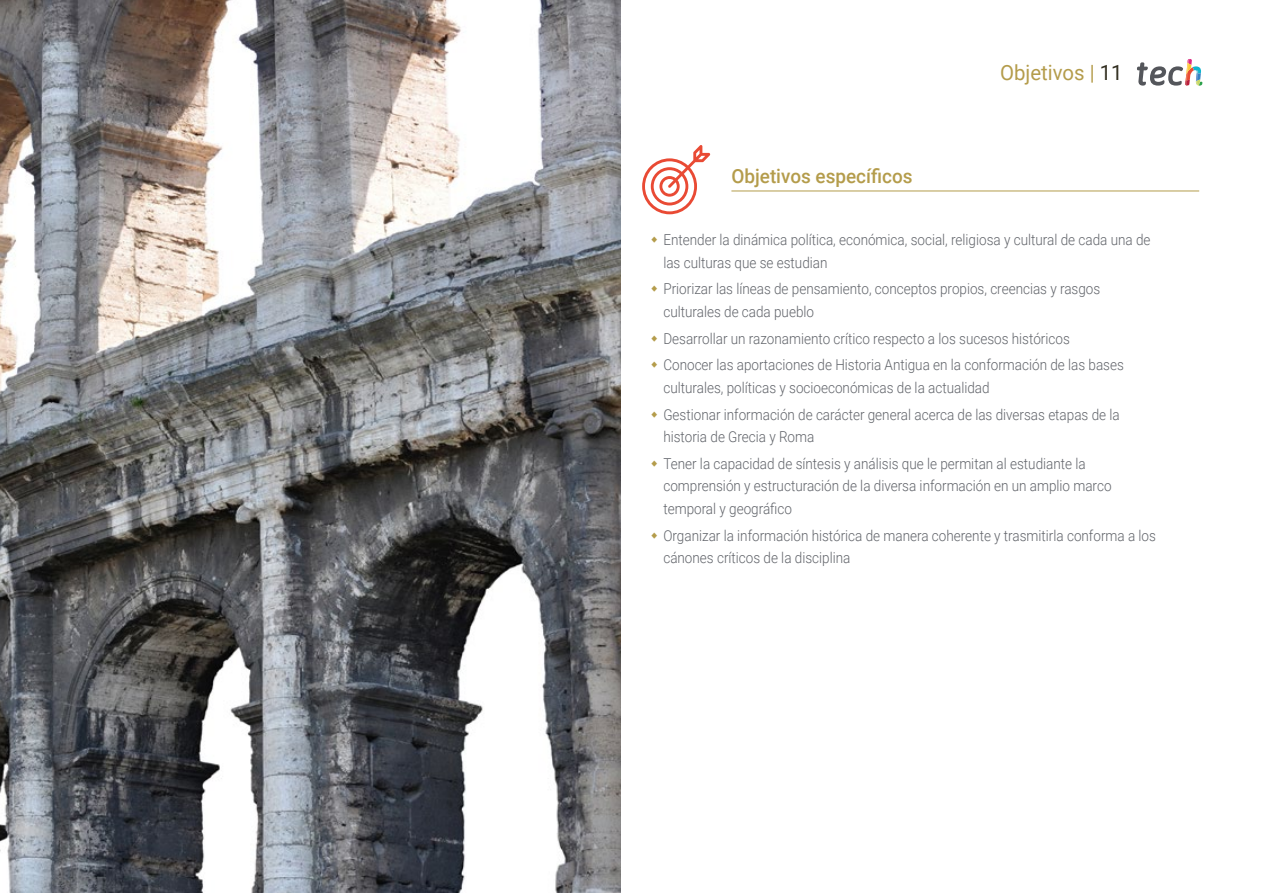
<style>
.page{position:relative;width:1263px;height:893px;background:#fff}
.page>*{position:absolute;margin:0;border:0;box-sizing:border-box;transform-origin:0 0}
.t1{font:21px "Roboto";color:#b49c4b}
.t2{font:500 19.5px "Roboto";color:#b49c4b}
.t3{font:300 15px/22.5px "Roboto";color:#61646a;scale:.9 1}
.s1{color:#312e20}
</style>
<div class="page">
<svg style="left:1137px;top:59px;width:65px;height:27px"></svg>
<img style="left:0;top:0;width:621px;height:893px">
<hr style="left:731px;top:191px;width:468px;height:1px;background:#b49c4b">
<svg style="left:642px;top:145px;width:68px;height:69px"></svg>
<h2 class="t2" style="left:731px;top:162px;width:183px">Objetivos específicos</h2>
<h1 class="t1" style="left:1000px;top:57px;width:124px">Objetivos | <span class="s1">11</span></h1>
<p class="t3" style="left:663px;top:228px;width:543px">Entender la dinámica política, económica, social, religiosa y cultural de cada una de las culturas que se estudian</p>
<p class="t3" style="left:663px;top:277px;width:487px">Priorizar las líneas de pensamiento, conceptos propios, creencias y rasgos culturales de cada pueblo</p>
<p class="t3" style="left:663px;top:324px;width:513px;line-height:26.7px">Desarrollar un razonamiento crítico respecto a los sucesos históricos<br>Conocer las aportaciones de Historia Antigua en la conformación de las bases</p>
<p class="t3" style="left:663px;top:373px;width:509px;line-height:26.7px">culturales, políticas y socioeconómicas de la actualidad<br>Gestionar información de carácter general acerca de las diversas etapas de la</p>
<p class="t3" style="left:663px;top:423px;width:471px;line-height:26.7px">historia de Grecia y Roma<br>Tener la capacidad de síntesis y análisis que le permitan al estudiante la</p>
<p class="t3" style="left:663px;top:474px;width:499px">comprensión y estructuración de la diversa información en un amplio marco temporal y geográfico</p>
<p class="t3" style="left:663px;top:523px;width:549px">Organizar la información histórica de manera coherente y trasmitirla conforma a los cánones críticos de la disciplina</p>
</div>
